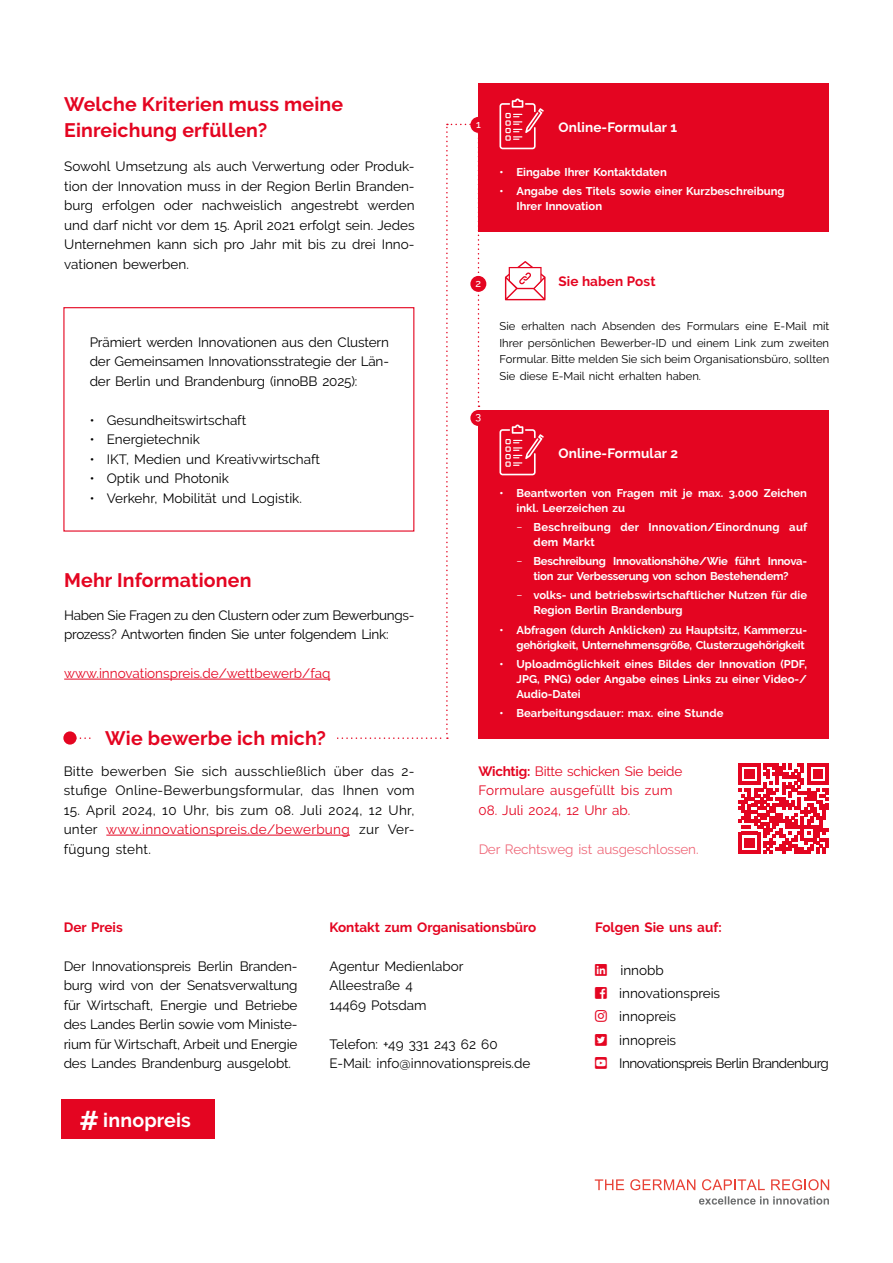
<style>
.page{position:relative;width:893px;height:1263px;background:#fff}
.page>*{position:absolute;margin:0;border:0;box-sizing:border-box;transform-origin:0 0}
.Überschrift_h1{font:700 19.5px/25.5px "Raleway";letter-spacing:.01em;color:#e40521}
.Überschrift_h1-2{font:700 19.5px "Raleway";letter-spacing:.01em;color:#fff}
.Fließtext{font:13.5px/19.5px "Raleway";color:#000;text-align:justify}
.Fließtext-2{font:13.5px/19.5px "Raleway";letter-spacing:-.005em;color:#e40521}
.Fließtext-3{font:13.5px/19.5px "Raleway";letter-spacing:-.02em;color:#000}
.Fließtext-4{font:13.5px/19.5px "Raleway";letter-spacing:.02em;color:#000}
.Hervorhebung_rot{font:700 13.5px "Raleway";color:#e40521}
.Fließtext-5{font:13.5px "Raleway";letter-spacing:-.04em;color:#000}
.Ü1{font:700 13.5px "Raleway";letter-spacing:.01em;color:#fff}
.Hervorhebung_rot-2{font:13.5px "Raleway";color:#000}
.Ü1-2{font:700 13.5px "Raleway";letter-spacing:.01em;color:#e40521}
.t1{font:700 11.25px/15px "Raleway";color:#fff}
.Fließtext-6{font:11.25px/16.5px "Raleway";color:#000;text-align:justify}
.t2{font:700 11.25px/15px "Raleway";letter-spacing:-.02em;color:#fff;text-align:center}
.t3{font:700 11.25px/15px "Raleway";letter-spacing:.02em;color:#fff}
.Ü1-3{font:500 10.5px "Raleway";color:#fff}
.s1{color:#e40521}
.s2{font-weight:400}
.s3{font-weight:700}
.s4{font-size:27px}
</style>
<div class="page">
<div style="left:478px;top:83px;width:351px;height:149px;background:#e40521"></div>
<div style="left:478px;top:410px;width:351px;height:328px;background:#e40521"></div>
<svg style="left:71px;top:124px;width:408px;height:615px"></svg>
<hr style="left:64px;top:679px;width:266px;height:1px;background:#e40521">
<div style="left:63px;top:307px;width:351px;height:225px;border:1px solid #e40521"></div>
<div style="left:93px;top:722px;width:243px;height:32px;background:#fff"></div>
<hr style="left:106px;top:835px;width:244px;height:1px;background:#e40521">
<div style="left:470px;top:117px;width:16px;height:16px;background:#e40521;border-radius:50%"></div>
<svg style="left:499px;top:98px;width:45px;height:51px"></svg>
<div style="left:470px;top:276px;width:16px;height:16px;background:#e40521;border-radius:50%"></div>
<svg style="left:505px;top:261px;width:41px;height:39px"></svg>
<div style="left:470px;top:410px;width:16px;height:16px;background:#e40521;border-radius:50%"></div>
<svg style="left:499px;top:424px;width:45px;height:51px"></svg>
<div style="left:63px;top:731px;width:14px;height:14px;background:#e40521;border-radius:50%"></div>
<svg style="left:595px;top:1179px;width:29px;height:11px"></svg>
<svg style="left:630px;top:1179px;width:65px;height:11px"></svg>
<svg style="left:702px;top:1179px;width:63px;height:11px"></svg>
<svg style="left:771px;top:1179px;width:58px;height:11px"></svg>
<svg style="left:699px;top:1196px;width:130px;height:9px"></svg>
<div style="left:61px;top:1100px;width:154px;height:39px;background:#e40521"></div>
<svg style="left:738px;top:763px;width:91px;height:90px"></svg>
<p class="Überschrift_h1" style="left:64px;top:92px;width:281px">Welche Kriterien muss meine<br>Einreichung erfüllen?</p>
<p class="Fließtext" style="left:64px;top:156px;width:352px">Sowohl Umsetzung als auch Verwertung oder Produk&shy;tion der Innovation muss in der Region Berlin Branden&shy;burg erfolgen oder nachweislich angestrebt werden und darf nicht vor dem 15. April 2021 erfolgt sein. Jedes Unternehmen kann sich pro Jahr mit bis zu drei Inno&shy;vationen bewerben.</p>
<p class="Fließtext" style="left:90px;top:332px;width:301px">Prämiert werden Innovationen aus den Clustern der Gemeinsamen Innovationsstrategie der Län&shy;der Berlin und Brandenburg (innoBB 2025):</p>
<p class="Fließtext" style="left:90px;top:410px;width:158px">• Gesundheitswirtschaft</p>
<p class="Fließtext" style="left:90px;top:429px;width:112px">• Energietechnik</p>
<p class="Fließtext" style="left:90px;top:449px;width:232px">• IKT, Medien und Kreativwirtschaft</p>
<p class="Fließtext" style="left:90px;top:468px;width:141px">• Optik und Photonik</p>
<p class="Fließtext" style="left:90px;top:488px;width:214px">• Verkehr, Mobilität und Logistik.</p>
<p class="Überschrift_h1" style="left:64px;top:567px;width:189px">Mehr Informationen</p>
<p class="Fließtext-3" style="left:64px;top:605px;width:352px">Haben Sie Fragen zu den Clustern oder zum Bewerbungs&shy;prozess? Antworten finden Sie unter folgendem Link:</p>
<p class="Fließtext-2" style="left:64px;top:663px;width:268px">www.innovationspreis.de/wettbewerb/faq</p>
<p class="Überschrift_h1" style="left:105px;top:726px;width:222px">Wie bewerbe ich mich?</p>
<p class="Fließtext-4" style="left:64px;top:761px;width:352px">Bitte bewerben Sie sich ausschließlich über das 2- stufige Online-Bewerbungsformular, das Ihnen vom</p>
<p class="Fließtext" style="left:64px;top:800px;width:352px">15. April 2024, 10 Uhr, bis zum 08. Juli 2024, 12 Uhr, unter <span class="s1">www.innovationspreis.de/bewerbung</span> zur Ver&shy;fügung steht.</p>
<p class="Ü1-3" style="left:476px;top:118px;width:6px">1</p>
<p class="Ü1" style="left:558px;top:119px;width:120px">Online-Formular 1</p>
<p class="t1" style="left:499px;top:164px;width:169px">• Eingabe Ihrer Kontaktdaten</p>
<p class="t1" style="left:516px;top:184px;width:270px;text-indent:-17px">• Angabe des Titels sowie einer Kurzbeschreibung<br>Ihrer Innovation</p>
<p class="Ü1-3" style="left:476px;top:277px;width:7px">2</p>
<p class="Ü1-2" style="left:558px;top:274px;width:99px">Sie haben Post</p>
<p class="Fließtext-6" style="left:499px;top:318px;width:331px">Sie erhalten nach Absenden des Formulars eine E-Mail mit Ihrer persönlichen Bewerber-ID und einem Link zum zweiten Formular. Bitte melden Sie sich beim Organisationsbüro, sollten Sie diese E-Mail nicht erhalten haben.</p>
<p class="Ü1-3" style="left:476px;top:410px;width:7px">3</p>
<p class="Ü1" style="left:558px;top:445px;width:121px">Online-Formular 2</p>
<p class="t1" style="left:516px;top:485px;width:292px;text-indent:-17px">• Beantworten von Fragen mit je max. 3.000 Zeichen inkl. Leerzeichen zu</p>
<p class="t3" style="left:533px;top:519px;width:275px;text-indent:-17px"><span class="s2">−</span> Beschreibung der Innovation/Einordnung auf dem Markt</p>
<p class="t2" style="left:516px;top:554px;width:292px"><span class="s2">−</span> Beschreibung Innovationshöhe/Wie führt Innova&shy;tion zur Verbesserung von schon Bestehendem?</p>
<p class="t1" style="left:533px;top:588px;width:275px;text-indent:-17px"><span class="s2">−</span> volks- und betriebswirtschaftlicher Nutzen für die<br>Region Berlin Brandenburg</p>
<p class="t2" style="left:499px;top:622px;width:309px;text-align:right">• Abfragen (durch Anklicken) zu Hauptsitz, Kammerzu&shy;gehörigkeit, Unternehmensgröße, Clusterzugehörigkeit</p>
<p class="t1" style="left:516px;top:656px;width:292px;text-align:justify;text-indent:-17px">• Uploadmöglichkeit eines Bildes der Innovation (PDF, JPG, PNG) oder Angabe eines Links zu einer Video-/ Audio-Datei</p>
<p class="t1" style="left:499px;top:706px;width:225px">• Bearbeitungsdauer: max. eine Stunde</p>
<p class="Fließtext-2" style="left:478px;top:761px;width:205px"><span class="s3">Wichtig:</span> Bitte schicken Sie beide<br>Formulare ausgefüllt bis zum</p>
<p class="Fließtext-2" style="left:478px;top:800px;width:153px">08. Juli 2024, 12 Uhr ab.</p>
<p class="Fließtext-2" style="left:478px;top:839px;width:222px">Der Rechtsweg ist ausgeschlossen.</p>
<p class="Hervorhebung_rot" style="left:64px;top:919px;width:61px">Der Preis</p>
<p class="Fließtext" style="left:64px;top:956px;width:235px">Der Innovationspreis Berlin Branden&shy;burg wird von der Senatsverwaltung für Wirtschaft, Energie und Betriebe des Landes Berlin sowie vom Ministe&shy;rium für Wirtschaft, Arbeit und Energie des Landes Brandenburg ausgelobt.</p>
<p class="Überschrift_h1-2" style="left:79px;top:1109px;width:113px"><span class="s4">#</span> innopreis</p>
<p class="Hervorhebung_rot" style="left:329px;top:919px;width:208px">Kontakt zum Organisationsbüro</p>
<p class="Hervorhebung_rot-2" style="left:329px;top:958px;width:136px">Agentur Medienlabor</p>
<p class="Fließtext" style="left:329px;top:975px;width:85px">Alleestraße 4</p>
<p class="Fließtext" style="left:329px;top:995px;width:99px">14469 Potsdam</p>
<p class="Fließtext" style="left:329px;top:1034px;width:170px">Telefon: +49 331 243 62 60</p>
<p class="Fließtext" style="left:329px;top:1053px;width:203px">E-Mail: info@innovationspreis.de</p>
<p class="Hervorhebung_rot" style="left:595px;top:919px;width:128px">Folgen Sie uns auf:</p>
<p class="Fließtext" style="left:595px;top:960px;width:70px"><span class="s1">■■</span> innobb</p>
<p class="Fließtext" style="left:595px;top:983px;width:127px"><span class="s1">□□▲❑◆</span> innovationspreis</p>
<p class="Fließtext" style="left:619px;top:1007px;width:58px">innopreis</p>
<p class="Fließtext" style="left:619px;top:1030px;width:58px">innopreis</p>
<p class="Fließtext-5" style="left:619px;top:1055px;width:211px">Innovationspreis Berlin Brandenburg</p>
</div>
